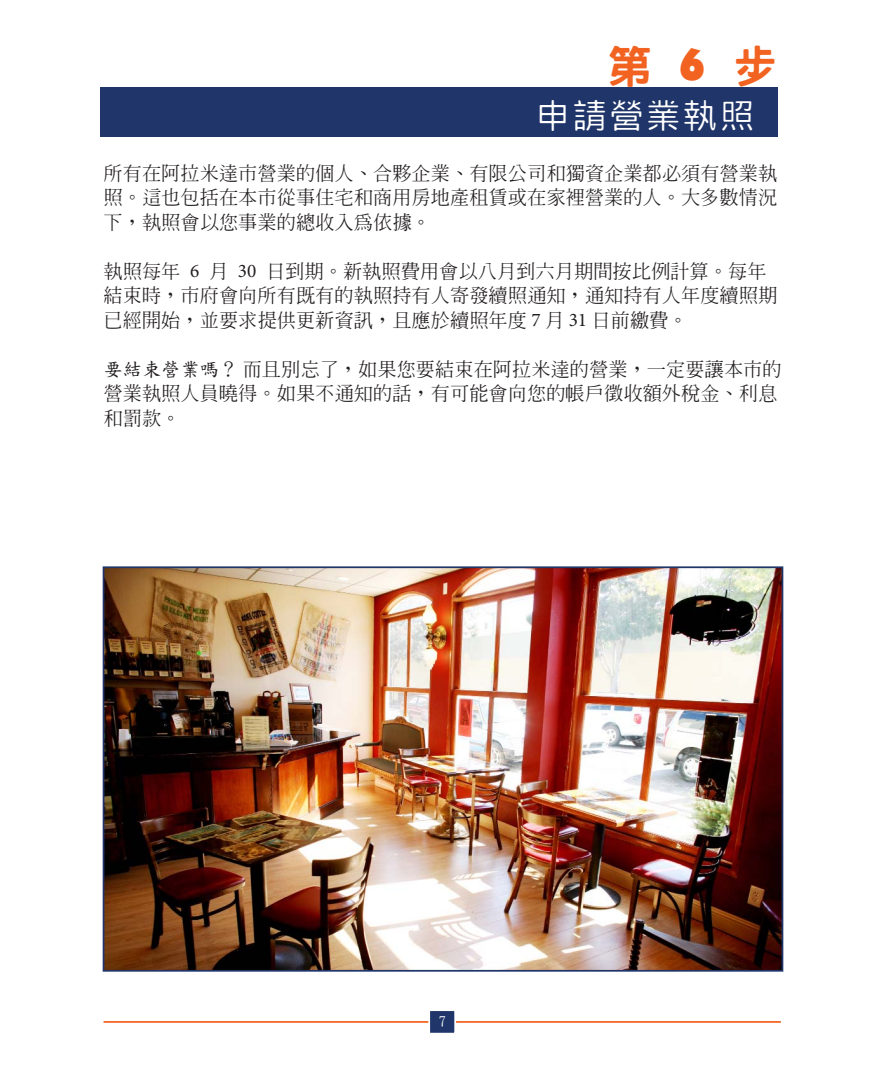
<style>
.page{position:relative;width:881px;height:1070px;background:#fff}
.page>*{position:absolute;margin:0;border:0;box-sizing:border-box;transform-origin:0 0}
.t1{font:800 45.5px "Han Wang Hei";color:#f26322}
.t2{font:300 35px "Han Wang Hei";letter-spacing:.05em;color:#fff}
.t3{font:500 19.25px/24.5px "Han Wang Ming";color:#231f20}
.t4{font:14px "DF Kai Shu SB Estd BF";color:#fff}
.s1{font-family:"Kabel IT Cby BT";font-weight:900}
.s2{font-family:"Minion Pro";font-weight:400}
.s3{font-family:"DF Kai Shu SB Estd BF";font-weight:400}
</style>
<div class="page">
<div style="left:100px;top:88px;width:678px;height:49px;background:#20366a"></div>
<hr style="left:104px;top:1021px;width:677px;height:1px;background:#f26322">
<div style="left:429px;top:1010px;width:26px;height:23px;background:#20366a"></div>
<div style="left:428px;top:1009px;width:28px;height:25px;border:2px solid #fff"></div>
<img style="left:106px;top:569px;width:674px;height:399px">
<div style="left:103px;top:566px;width:680px;height:405px;border:2px solid #20366a"></div>
<h1 class="t1" style="left:606px;top:44px;width:173px">第 <span class="s1">6</span> 步</h1>
<h2 class="t2" style="left:535px;top:97px;width:220px">申請營業執照</h2>
<p class="t3" style="left:104px;top:160px;width:675px;text-align:justify">所有在阿拉米達市營業的個人、合夥企業、有限公司和獨資企業都必須有營業執照。這也包括在本市從事住宅和商用房地產租賃或在家裡營業的人。大多數情況下，執照會以您事業的總收入為依據。</p>
<p class="t3" style="left:104px;top:258px;width:675px">執照每年 <span class="s2">6</span> 月 <span class="s2">30</span> 日到期。新執照費用會以八月到六月期間按比例計算。每年結束時，市府會向所有既有的執照持有人寄發續照通知，通知持有人年度續照期已經開始，並要求提供更新資訊，且應於續照年度 <span class="s2">7</span> 月 <span class="s2">31</span> 日前繳費。</p>
<p class="t3" style="left:104px;top:356px;width:680px"><span class="s3">要結束營業嗎？</span>而且別忘了，如果您要結束在阿拉米達的營業，一定要讓本市的營業執照人員曉得。如果不通知的話，有可能會向您的帳戶徵收額外稅金、利息和罰款。</p>
<p class="t4" style="left:439px;top:1014px;width:8px">7</p>
</div>
